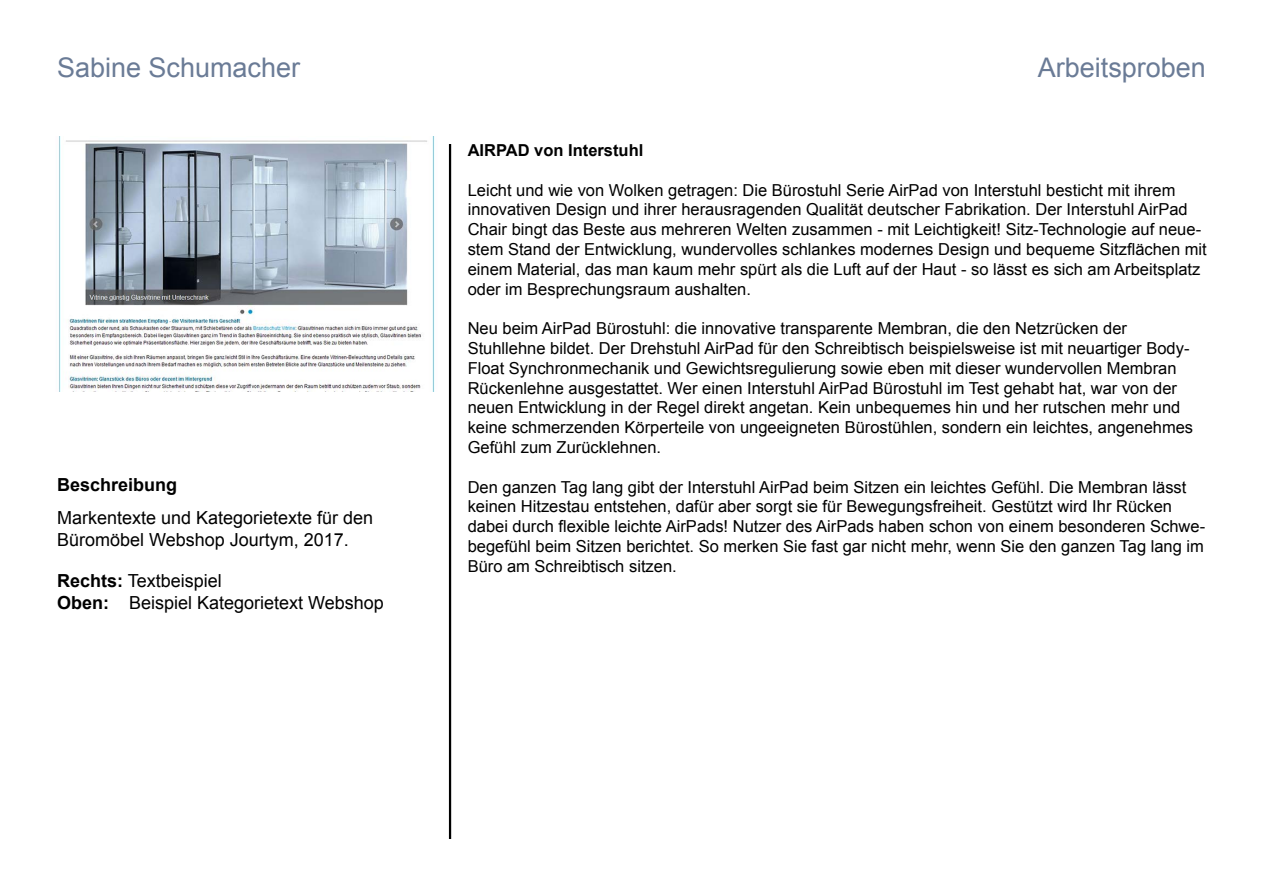
<style>
.page{position:relative;width:1263px;height:893px;background:#fff}
.page>*{position:absolute;margin:0;border:0;box-sizing:border-box;transform-origin:0 0}
.t1{font:27px "Arial";color:#6a7b96}
.t2{font:18px/21.6px "Arial";color:#000}
.t3{font:700 18px "Arial";color:#000}
.t4{font:16.5px/19.8px "Arial";color:#000}
.t5{font:700 16.5px "Arial";color:#000}
.s1{font-weight:700}
</style>
<div class="page">
<hr style="left:449px;top:144px;width:2px;height:695px;background:#000">
<img style="left:59px;top:137px;width:376px;height:255px">
<h1 class="t1" style="left:57px;top:49px;width:245px">Sabine Schumacher</h1>
<h1 class="t1" style="left:1038px;top:49px;width:170px">Arbeitsproben</h1>
<p class="t3" style="left:57px;top:473px;width:122px">Beschreibung</p>
<p class="t2" style="left:57px;top:507px;width:318px">Markentexte und Kategorietexte für den<br>Büromöbel Webshop Jourtym, 2017.</p>
<p class="t2" style="left:57px;top:570px;width:328px"><span class="s1">Rechts:</span> Textbeispiel<br><span class="s1">Oben:</span> Beispiel Kategorietext Webshop</p>
<p class="t5" style="left:468px;top:139px;width:177px">AIRPAD von Interstuhl</p>
<p class="t4" style="left:468px;top:180px;width:741px">Leicht und wie von Wolken getragen: Die Bürostuhl Serie AirPad von Interstuhl besticht mit ihrem innovativen Design und ihrer herausragenden Qualität deutscher Fabrikation. Der Interstuhl AirPad Chair bingt das Beste aus mehreren Welten zusammen - mit Leichtigkeit! Sitz-Technologie auf neue&shy;stem Stand der Entwicklung, wundervolles schlankes modernes Design und bequeme Sitzflächen mit einem Material, das man kaum mehr spürt als die Luft auf der Haut - so lässt es sich am Arbeitsplatz oder im Besprechungsraum aushalten.</p>
<p class="t4" style="left:468px;top:319px;width:727px">Neu beim AirPad Bürostuhl: die innovative transparente Membran, die den Netzrücken der Stuhllehne bildet. Der Drehstuhl AirPad für den Schreibtisch beispielsweise ist mit neuartiger Body-Float Synchronmechanik und Gewichtsregulierung sowie eben mit dieser wundervollen Membran Rückenlehne ausgestattet. Wer einen Interstuhl AirPad Bürostuhl im Test gehabt hat, war von der neuen Entwicklung in der Regel direkt angetan. Kein unbequemes hin und her rutschen mehr und keine schmerzenden Körperteile von ungeeigneten Bürostühlen, sondern ein leichtes, angenehmes Gefühl zum Zurücklehnen.</p>
<p class="t4" style="left:468px;top:477px;width:739px">Den ganzen Tag lang gibt der Interstuhl AirPad beim Sitzen ein leichtes Gefühl. Die Membran lässt keinen Hitzestau entstehen, dafür aber sorgt sie für Bewegungsfreiheit. Gestützt wird Ihr Rücken dabei durch flexible leichte AirPads! Nutzer des AirPads haben schon von einem besonderen Schwe&shy;begefühl beim Sitzen berichtet. So merken Sie fast gar nicht mehr, wenn Sie den ganzen Tag lang im Büro am Schreibtisch sitzen.</p>
</div>
